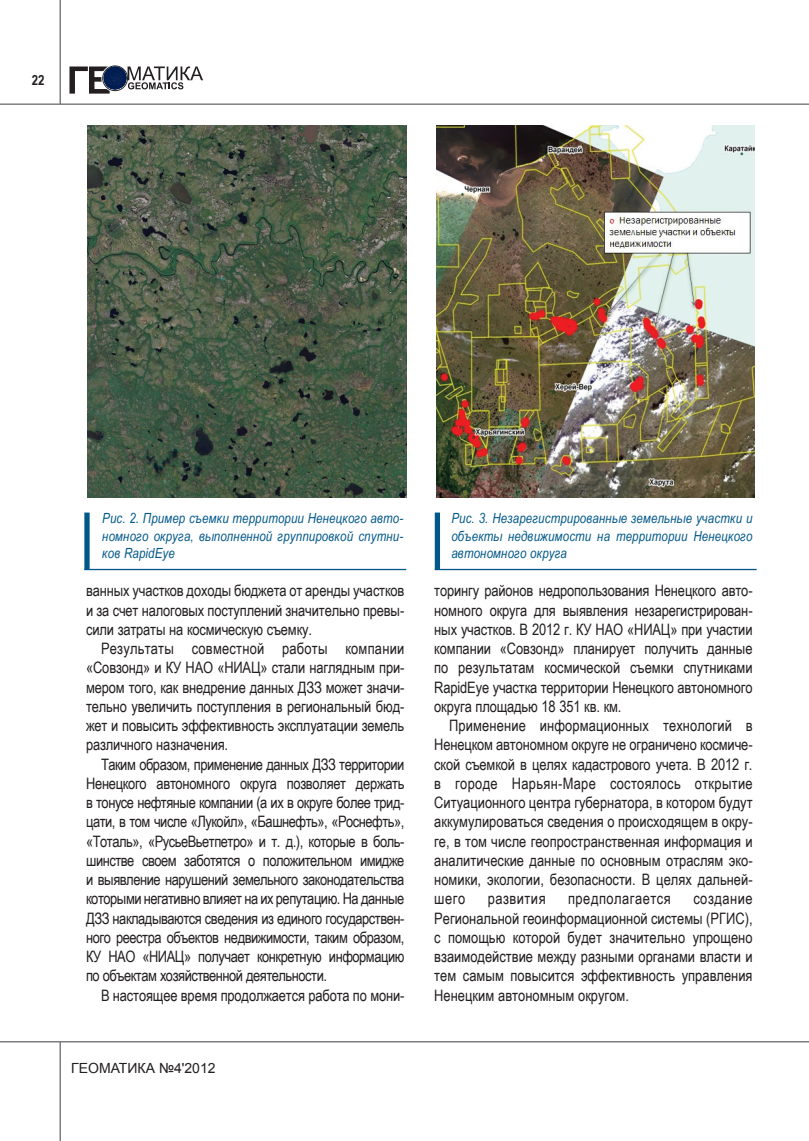
<style>
.page{position:relative;width:809px;height:1141px;background:#fff}
.page>*{position:absolute;margin:0;border:0;box-sizing:border-box;transform-origin:0 0}
.tekst{font:15.75px/19.2px "Arial Narrow";letter-spacing:-.01em;color:#231f20;text-align:justify}
.tekst-2{font:15.75px "Arial Narrow";letter-spacing:.03em;color:#231f20}
.t1{font:italic 14px/17.5px "Arial Narrow";letter-spacing:.01em;color:#005789;text-align:justify}
.t2{font:14px "Arial";color:#231f20}
.t3{font:700 14px "Arial Narrow";color:#231f20}
</style>
<div class="page">
<hr style="left:0;top:104px;width:809px;height:1px;background:#6c6d70">
<hr style="left:0;top:1041px;width:809px;height:1px;background:#6c6d70">
<svg style="left:69px;top:66px;width:134px;height:28px"></svg>
<div style="left:104px;top:67px;width:22px;height:22px;border:1px solid #001d51;border-radius:50%"></div>
<hr style="left:60px;top:0;width:1px;height:104px;background:#6c6d70">
<hr style="left:60px;top:1042px;width:1px;height:99px;background:#6c6d70">
<hr style="left:84px;top:569px;width:322px;height:1px;background:#005789">
<div style="left:84px;top:513px;width:6px;height:57px;background:#005789"></div>
<hr style="left:435px;top:569px;width:321px;height:1px;background:#005789">
<div style="left:435px;top:513px;width:5px;height:57px;background:#005789"></div>
<img style="left:88px;top:126px;width:318px;height:372px">
<img style="left:436px;top:126px;width:318px;height:372px">
<p class="t3" style="left:32px;top:69px;width:14px">22</p>
<p class="t1" style="left:102px;top:509px;width:302px">Рис. 2. Пример съемки территории Ненецкого авто&shy;номного округа, выполненной группировкой спутни&shy;ков RapidEye</p>
<p class="t1" style="left:451px;top:509px;width:302px">Рис. 3. Незарегистрированные земельные участки и объекты недвижимости на территории Ненецкого автономного округа</p>
<p class="tekst" style="left:86px;top:581px;width:320px">ванных участков доходы бюджета от аренды участков и за счет налоговых поступлений значительно превы&shy;сили затраты на космическую съемку.</p>
<p class="tekst" style="left:86px;top:638px;width:320px;text-indent:15px">Результаты совместной работы компании «Совзонд» и КУ НАО «НИАЦ» стали наглядным при&shy;мером того, как внедрение данных ДЗЗ может значи&shy;тельно увеличить поступления в региональный бюд&shy;жет и повысить эффективность эксплуатации земель различного назначения.</p>
<p class="tekst" style="left:86px;top:754px;width:320px;text-indent:15px">Таким образом, применение данных ДЗЗ территории Ненецкого автономного округа позволяет держать в тонусе нефтяные компании (а их в округе более трид&shy;цати, в том числе «Лукойл», «Башнефть», «Роснефть», «Тоталь», «РусьеВьетпетро» и т. д.), которые в боль&shy;шинстве своем заботятся о положительном имидже и выявление нарушений земельного законодательства которыми негативно влияет на их репутацию. На данные ДЗЗ накладываются сведения из единого государствен&shy;ного реестра объектов недвижимости, таким образом, КУ НАО «НИАЦ» получает конкретную информацию по объектам хозяйственной деятельности.</p>
<p class="tekst" style="left:101px;top:985px;width:305px">В настоящее время продолжается работа по мони-</p>
<p class="t2" style="left:71px;top:1059px;width:146px">ГЕОМАТИКА №4'2012</p>
<p class="tekst" style="left:434px;top:581px;width:320px">торингу районов недропользования Ненецкого авто&shy;номного округа для выявления незарегистрирован&shy;ных участков. В 2012 г. КУ НАО «НИАЦ» при участии компании «Совзонд» планирует получить данные по результатам космической съемки спутниками RapidEye участка территории Ненецкого автономного округа площадью 18 351 кв. км.</p>
<p class="tekst" style="left:434px;top:715px;width:320px;text-indent:15px">Применение информационных технологий в Ненецком автономном округе не ограничено космиче&shy;ской съемкой в целях кадастрового учета. В 2012 г. в городе Нарьян-Маре состоялось открытие Ситуационного центра губернатора, в котором будут аккумулироваться сведения о происходящем в окру&shy;ге, в том числе геопространственная информация и аналитические данные по основным отраслям эко&shy;номики, экологии, безопасности. В целях дальней&shy;шего</p>
<p class="tekst" style="left:434px;top:889px;width:320px;text-indent:259px">создание Региональной геоинформационной системы (РГИС), с помощью которой будет значительно упрощено взаимодействие между разными органами власти и тем самым повысится эффективность управления Ненецким автономным округом.</p>
<p class="tekst-2" style="left:487px;top:887px;width:59px">развития</p>
<p class="tekst-2" style="left:568px;top:887px;width:104px">предполагается</p>
</div>
